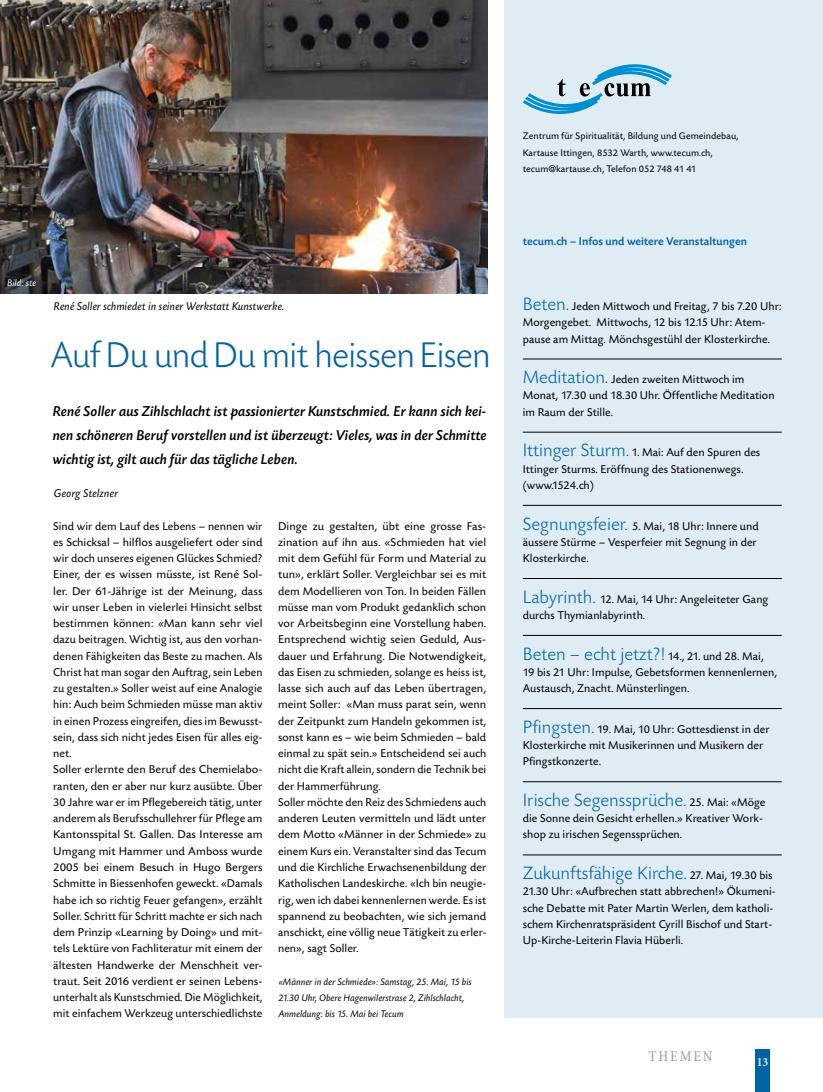
<style>
.page{position:relative;width:823px;height:1092px;background:#fff}
.page>*{position:absolute;margin:0;border:0;box-sizing:border-box;transform-origin:0 0}
.t1{font:300 37.5px "Today SB";letter-spacing:-.015em;color:#0063a3}
.t2{font:300 18.75px "Today SB";color:#0063a3}
.t3{font:15px/24.4px "Today SB Med Ita";color:#000;text-align:justify}
.t4{font:condensed 15px "Minion Pro";letter-spacing:.12em;color:#9d9d9c}
.t5{font:700 condensed 12.5px "Minion Pro";color:#e3e3e3}
.t6{font:11.88px/16.2px "Today SB";letter-spacing:.005em;color:#000}
.t7{font:italic 11.88px "Today SB";color:#000}
.t8{font:500 11.88px "Today SB";letter-spacing:.005em;color:#0063a3}
.t9{font:10px/16.2px "Today SB";letter-spacing:.005em;color:#000}
.t10{font:italic 10px/16.2px "Today SB";color:#000}
.t11{font:italic 10px "Today SB";color:#fff}
.s1{font-weight:300;font-size:18.75px;color:#0063a3}
.s2{font-weight:400;font-size:11.88px;color:#000}
</style>
<div class="page">
<div style="left:755px;top:1049px;width:14px;height:42px;background:#0063a3"></div>
<div style="left:504px;top:0;width:318px;height:1017px;background:#e0ecf4"></div>
<svg style="left:523px;top:64px;width:149px;height:50px"></svg>
<hr style="left:522px;top:359px;width:259px;height:1px;background:#000">
<hr style="left:522px;top:432px;width:259px;height:1px;background:#000">
<hr style="left:522px;top:505px;width:259px;height:1px;background:#000">
<hr style="left:522px;top:578px;width:259px;height:1px;background:#000">
<hr style="left:522px;top:635px;width:259px;height:1px;background:#000">
<hr style="left:522px;top:708px;width:259px;height:1px;background:#000">
<hr style="left:522px;top:781px;width:259px;height:1px;background:#000">
<hr style="left:522px;top:854px;width:259px;height:1px;background:#000">
<img style="left:0;top:0;width:487px;height:293px">
<p class="t11" style="left:7px;top:277px;width:30px">Bild: ste</p>
<p class="t7" style="left:53px;top:300px;width:232px">René Soller schmiedet in seiner Werkstatt Kunstwerke.</p>
<h1 class="t1" style="left:51px;top:335px;width:441px">Auf Du und Du mit heissen Eisen</h1>
<p class="t3" style="left:52px;top:399px;width:435px">René Soller aus Zihlschlacht ist passionierter Kunstschmied. Er kann sich kei&shy;nen schöneren Beruf vorstellen und ist überzeugt: Vieles, was in der Schmitte wichtig ist, gilt auch für das tägliche Leben.</p>
<p class="t7" style="left:53px;top:487px;width:66px">Georg Stelzner</p>
<p class="t6" style="left:53px;top:518px;width:211px">Sind wir dem Lauf des Lebens – nennen wir es Schicksal – hilflos ausgeliefert oder sind wir doch unseres eigenen Glückes Schmied?<br>Einer, der es wissen müsste, ist René Sol&shy;ler. Der 61-Jährige ist der Meinung, dass wir unser Leben in vielerlei Hinsicht selbst bestimmen können: «Man kann sehr viel dazu beitragen. Wichtig ist, aus den vorhan&shy;denen Fähigkeiten das Beste zu machen. Als Christ hat man sogar den Auftrag, sein Leben zu gestalten.» Soller weist auf eine Analogie hin: Auch beim Schmieden müsse man aktiv in einen Prozess eingreifen, dies im Bewusst&shy;sein, dass sich nicht jedes Eisen für alles eig&shy;net.<br>Soller erlernte den Beruf des Chemielabo&shy;ranten, den er aber nur kurz ausübte. Über 30 Jahre war er im Pflegebereich tätig, unter anderem als Berufsschullehrer für Pflege am Kantonsspital St. Gallen. Das Interesse am Umgang mit Hammer und Amboss wurde 2005 bei einem Besuch in Hugo Bergers Schmitte in Biessenhofen geweckt. «Damals habe ich so richtig Feuer gefangen», erzählt Soller. Schritt für Schritt machte er sich nach dem Prinzip «Learning by Doing» und mit&shy;tels Lektüre von Fachliteratur mit einem der ältesten Handwerke der Menschheit ver&shy;traut. Seit 2016 verdient er seinen Lebens&shy;unterhalt als Kunstschmied. Die Möglichkeit, mit einfachem Werkzeug unterschiedlichste</p>
<p class="t6" style="left:278px;top:518px;width:209px">Dinge zu gestalten, übt eine grosse Fas&shy;zination auf ihn aus. «Schmieden hat viel mit dem Gefühl für Form und Material zu tun», erklärt Soller. Vergleichbar sei es mit dem Modellieren von Ton. In beiden Fällen müsse man vom Produkt gedanklich schon vor Arbeitsbeginn eine Vorstellung haben.<br>Entsprechend wichtig seien Geduld, Aus&shy;dauer und Erfahrung. Die Notwendigkeit, das Eisen zu schmieden, solange es heiss ist, lasse sich auch auf das Leben übertragen, meint Soller: «Man muss parat sein, wenn der Zeitpunkt zum Handeln gekommen ist, sonst kann es – wie beim Schmieden – bald einmal zu spät sein.» Entscheidend sei auch nicht die Kraft allein, sondern die Technik bei der Hammerführung.<br>Soller möchte den Reiz des Schmiedens auch anderen Leuten vermitteln und lädt unter dem Motto «Männer in der Schmiede» zu einem Kurs ein. Veranstalter sind das Tecum und die Kirchliche Erwachsenenbildung der Katholischen Landeskirche. «Ich bin neugie&shy;rig, wen ich dabei kennenlernen werde. Es ist spannend zu beobachten, wie sich jemand anschickt, eine völlig neue Tätigkeit zu erler&shy;nen», sagt Soller.</p>
<p class="t10" style="left:278px;top:973px;width:195px">«Männer in der Schmiede»: Samstag, 25. Mai, 15 bis<br>21.30 Uhr, Obere Hagenwilerstrase 2, Zihlschlacht,<br>Anmeldung: bis 15. Mai bei Tecum</p>
<p class="t9" style="left:522px;top:128px;width:217px">Zentrum für Spiritualität, Bildung und Gemeindebau,<br>Kartause Ittingen, 8532 Warth, www.tecum.ch, tecum@kartause.ch, Telefon 052 748 41 41</p>
<p class="t8" style="left:522px;top:235px;width:225px">tecum.ch – Infos und weitere Veranstaltungen</p>
<p class="t6" style="left:522px;top:298px;width:260px"><span class="s1">Beten.</span> Jeden Mittwoch und Freitag, 7 bis 7.20 Uhr:<br>Morgengebet. Mittwochs, 12 bis 12.15 Uhr: Atem&shy;pause am Mittag. Mönchsgestühl der Klosterkirche.</p>
<p class="t6" style="left:522px;top:371px;width:253px"><span class="s1">Meditation.</span> Jeden zweiten Mittwoch im<br>Monat, 17.30 und 18.30 Uhr. Öffentliche Meditation im Raum der Stille.</p>
<p class="t6" style="left:522px;top:445px;width:239px"><span class="s1">Ittinger Sturm.</span> 1. Mai: Auf den Spuren des<br>Ittinger Sturms. Eröffnung des Stationenwegs. (www.1524.ch)</p>
<p class="t6" style="left:522px;top:518px;width:237px"><span class="s1">Segnungsfeier.</span> 5. Mai, 18 Uhr: Innere und äussere Stürme – Vesperfeier mit Segnung in der<br>Klosterkirche.</p>
<p class="t6" style="left:522px;top:591px;width:247px"><span class="s1">Labyrinth.</span> 12. Mai, 14 Uhr: Angeleiteter Gang durchs Thymianlabyrinth.</p>
<h2 class="t2" style="left:522px;top:643px;width:242px">Beten – echt jetzt?! <span class="s2">14., 21. und 28. Mai,</span></h2>
<p class="t6" style="left:522px;top:664px;width:256px">19 bis 21 Uhr: Impulse, Gebetsformen kennenlernen,<br>Austausch, Znacht. Münsterlingen.</p>
<p class="t6" style="left:522px;top:721px;width:248px"><span class="s1">Pfingsten.</span> 19. Mai, 10 Uhr: Gottesdienst in der<br>Klosterkirche mit Musikerinnen und Musikern der<br>Pfingstkonzerte.</p>
<h2 class="t2" style="left:522px;top:790px;width:244px">Irische Segenssprüche. <span class="s2">25. Mai: «Möge</span></h2>
<p class="t6" style="left:522px;top:810px;width:241px">die Sonne dein Gesicht erhellen.» Kreativer Work&shy;shop zu irischen Segenssprüchen.</p>
<h2 class="t2" style="left:522px;top:863px;width:251px">Zukunftsfähige Kirche. <span class="s2">27. Mai, 19.30 bis</span></h2>
<p class="t6" style="left:522px;top:883px;width:254px">21.30 Uhr: «Aufbrechen statt abbrechen!» Ökumeni&shy;sche Debatte mit Pater Martin Werlen, dem katholi&shy;schem Kirchenratspräsident Cyrill Bischof und Start-Up-Kirche-Leiterin Flavia Hüberli.</p>
<p class="t4" style="left:648px;top:1045px;width:66px">THEMEN</p>
<p class="t5" style="left:756px;top:1053px;width:13px">13</p>
</div>
